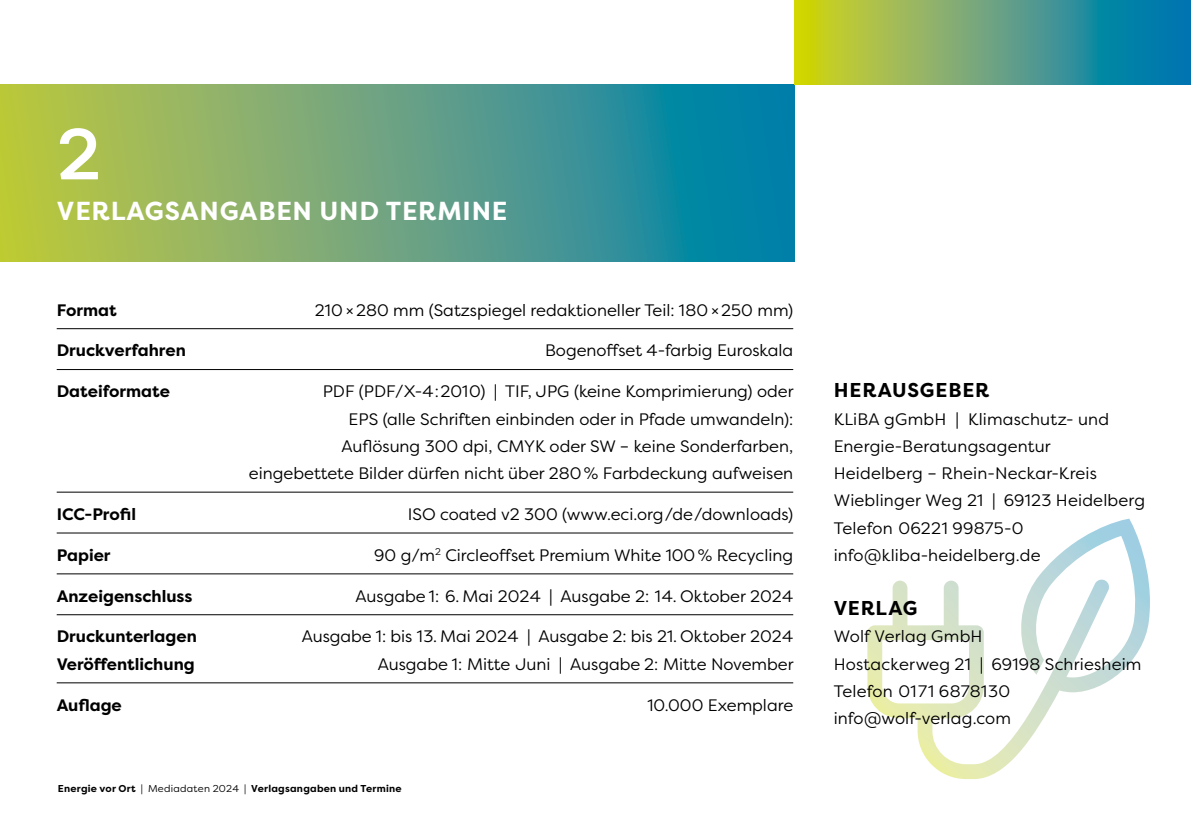
<style>
.page{position:relative;width:1191px;height:840px;background:#fff}
.page>*{position:absolute;margin:0;border:0;box-sizing:border-box;transform-origin:0 0}
.t1{font:500 72px "Filson Pro";color:#fff}
.t2{font:700 26px "Filson Pro";letter-spacing:.03em;color:#fff}
.t3{font:700 20px "Filson Pro";letter-spacing:.04em;color:#000}
.t4{font:16.6px/27.2px "Filson Pro";color:#000}
.t5{font:700 16.6px "Filson Pro";color:#000}
.t6{font:700 10px "Filson Pro";letter-spacing:.025em;color:#000}
.s1{font-size:16px}
.s2{font-weight:400}
</style>
<div class="page">
<img style="left:867px;top:518px;width:283px;height:260px">
<svg style="left:0;top:84px;width:794px;height:177px;background:#63a27d"></svg>
<hr style="left:57px;top:328px;width:736px;height:1px;background:#000">
<hr style="left:57px;top:369px;width:736px;height:1px;background:#000">
<hr style="left:57px;top:491px;width:736px;height:1px;background:#000">
<hr style="left:57px;top:532px;width:736px;height:1px;background:#000">
<hr style="left:57px;top:573px;width:736px;height:1px;background:#000">
<hr style="left:57px;top:614px;width:736px;height:1px;background:#000">
<hr style="left:57px;top:682px;width:736px;height:1px;background:#000">
<svg style="left:794px;top:0;width:397px;height:84px;background:#64a375"></svg>
<h1 class="t1" style="left:57px;top:104px;width:46px">2</h1>
<h2 class="t2" style="left:57px;top:194px;width:452px">VERLAGSANGABEN UND TERMINE</h2>
<p class="t5" style="left:57px;top:299px;width:62px">Format</p>
<p class="t4" style="left:315px;top:295px;width:480px">210 <span class="s1">×</span> 280 mm (Satzspiegel redaktioneller Teil: 180 <span class="s1">×</span> 250 mm)</p>
<p class="t5" style="left:57px;top:340px;width:131px">Druckverfahren</p>
<p class="t4" style="left:545px;top:336px;width:250px">Bogenoffset 4-farbig Euroskala</p>
<p class="t5" style="left:57px;top:381px;width:115px">Dateiformate</p>
<p class="t4" style="left:249px;top:377px;width:546px;text-align:right">PDF (PDF/X-4:2010) | TIF, JPG (keine Komprimierung) oder<br>EPS (alle Schriften einbinden oder in Pfade umwandeln):<br>Auflösung 300 dpi, CMYK oder SW – keine Sonderfarben, eingebettete Bilder dürfen nicht über 280% Farbdeckung aufweisen</p>
<p class="t5" style="left:57px;top:503px;width:81px">ICC-Profil</p>
<p class="t4" style="left:408px;top:499px;width:387px">ISO coated v2 300 (www.eci.org/de/downloads)</p>
<p class="t5" style="left:57px;top:544px;width:55px">Papier</p>
<p class="t4" style="left:374px;top:540px;width:420px">90 g/m<sup>2</sup> Circleoffset Premium White 100 % Recycling</p>
<p class="t5" style="left:57px;top:585px;width:137px">Anzeigenschluss</p>
<p class="t4" style="left:355px;top:581px;width:439px">Ausgabe 1: 6. Mai 2024 | Ausgabe 2: 14. Oktober 2024</p>
<p class="t5" style="left:57px;top:625px;width:142px">Druckunterlagen</p>
<p class="t4" style="left:302px;top:622px;width:493px">Ausgabe 1: bis 13. Mai 2024 | Ausgabe 2: bis 21. Oktober 2024</p>
<p class="t5" style="left:57px;top:653px;width:140px">Veröffentlichung</p>
<p class="t4" style="left:378px;top:649px;width:417px">Ausgabe 1: Mitte Juni | Ausgabe 2: Mitte November</p>
<p class="t5" style="left:57px;top:694px;width:67px">Auflage</p>
<p class="t4" style="left:647px;top:690px;width:147px">10.000 Exemplare</p>
<p class="t6" style="left:58px;top:782px;width:345px">Energie vor Ort <span class="s2">| Mediadaten 2024 |</span> Verlagsangaben und Termine</p>
<p class="t3" style="left:834px;top:377px;width:157px">HERAUSGEBER</p>
<p class="t4" style="left:833px;top:404px;width:313px">KLiBA gGmbH | Klimaschutz- und<br>Energie-Beratungsagentur<br>Heidelberg – Rhein-Neckar-Kreis<br>Wieblinger Weg 21 | 69123 Heidelberg<br>Telefon 06221 99875-0 info@kliba-heidelberg.de</p>
<p class="t3" style="left:834px;top:595px;width:85px">VERLAG</p>
<p class="t4" style="left:833px;top:622px;width:309px">Wolf Verlag GmbH<br>Hostackerweg 21 | 69198 Schriesheim<br>Telefon 0171 6878130 info@wolf-verlag.com</p>
</div>
